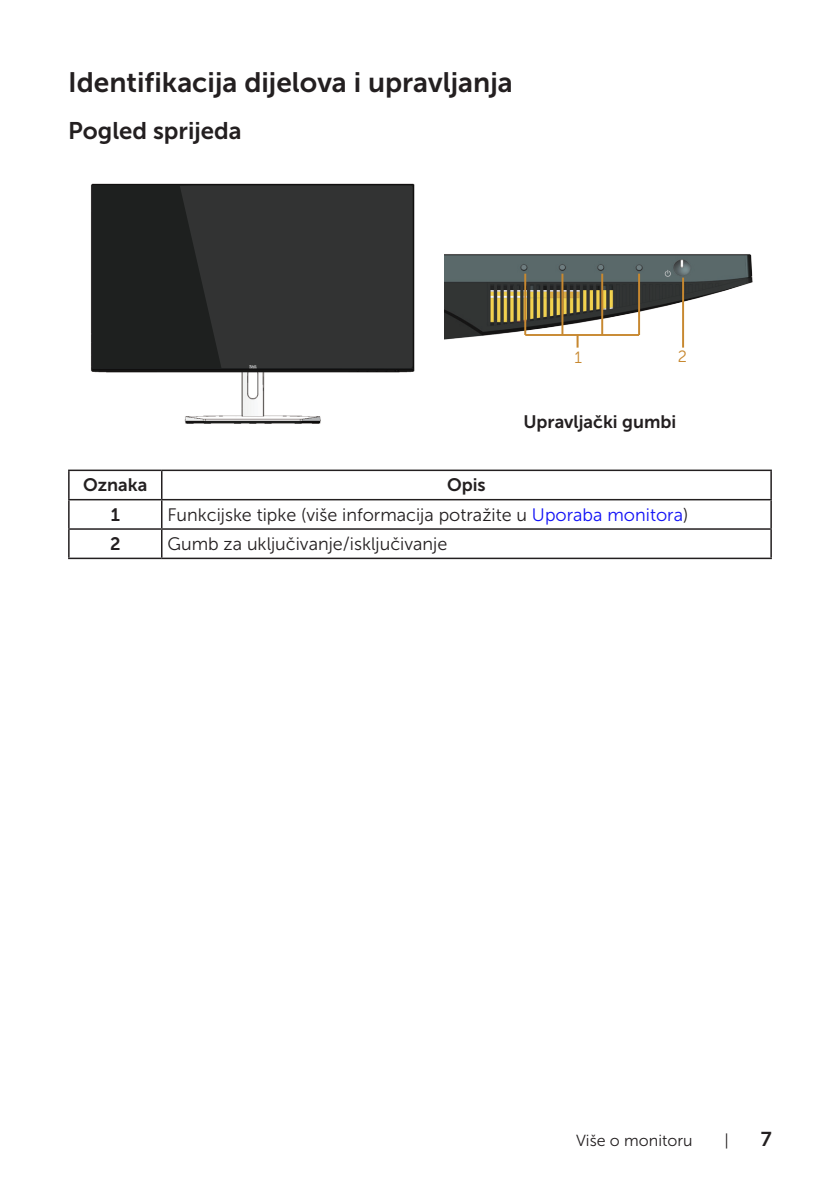
<style>
.page{position:relative;width:840px;height:1191px;background:#fff}
.page>*{position:absolute;margin:0;border:0;box-sizing:border-box;transform-origin:0 0}
.Head_2{font:28px "Museo Sans For Dell 700";color:#231f20}
.Head_3{font:24px "Museo Sans For Dell 700";color:#231f20}
.t1{font:20px "Museo Sans For Dell 700";color:#231f20}
.text{font:18px "Museo Sans For Dell 300";color:#231f20}
.text-2{font:18px "Museo Sans For Dell 700";color:#231f20}
.t2{font:16.2px "Museo Sans For Dell 300";color:#c78830}
.t3{font:16px "Museo Sans For Dell 300";color:#231f20}
.s1{color:#1111f6}
</style>
<div class="page">
<img style="left:444px;top:254px;width:309px;height:88px">
<svg style="left:664px;top:270px;width:6px;height:7px"></svg>
<hr style="left:561px;top:274px;width:2px;height:61px;background:#c78830">
<hr style="left:601px;top:274px;width:2px;height:61px;background:#c78830">
<hr style="left:637px;top:274px;width:2px;height:61px;background:#c78830">
<hr style="left:524px;top:274px;width:2px;height:61px;background:#c78830">
<hr style="left:525px;top:334px;width:113px;height:2px;background:#c78830">
<svg style="left:576px;top:336px;width:2px;height:11px"></svg>
<hr style="left:681px;top:277px;width:2px;height:70px;background:#c78830">
<img style="left:90px;top:183px;width:325px;height:241px">
<div style="left:93px;top:185px;width:320px;height:183px;background:#1a1c1a"></div>
<svg style="left:180px;top:186px;width:232px;height:182px;background:#303131"></svg>
<svg style="left:249px;top:365px;width:7px;height:3px"></svg>
<hr style="left:68px;top:469px;width:94px;height:2px;background:#231f20">
<hr style="left:68px;top:471px;width:2px;height:28px;background:#231f20">
<hr style="left:162px;top:469px;width:609px;height:2px;background:#231f20">
<hr style="left:68px;top:499px;width:94px;height:1px;background:#231f20">
<hr style="left:68px;top:500px;width:2px;height:28px;background:#231f20">
<hr style="left:162px;top:499px;width:609px;height:1px;background:#231f20">
<hr style="left:68px;top:528px;width:94px;height:2px;background:#231f20">
<hr style="left:68px;top:530px;width:2px;height:27px;background:#231f20">
<hr style="left:162px;top:528px;width:609px;height:2px;background:#231f20">
<svg style="left:161px;top:471px;width:1px;height:86px"></svg>
<svg style="left:770px;top:471px;width:1px;height:86px"></svg>
<hr style="left:68px;top:557px;width:94px;height:2px;background:#231f20">
<hr style="left:162px;top:557px;width:609px;height:2px;background:#231f20">
<p class="Head_2" style="left:68px;top:67px;width:446px">Identifikacija dijelova i upravljanja</p>
<p class="Head_3" style="left:68px;top:117px;width:175px">Pogled sprijeda</p>
<p class="t2" style="left:574px;top:349px;width:9px">1</p>
<p class="t2" style="left:677px;top:348px;width:11px">2</p>
<p class="text-2" style="left:523px;top:412px;width:154px">Upravljački gumbi</p>
<p class="text-2" style="left:83px;top:475px;width:66px">Oznaka</p>
<p class="text-2" style="left:447px;top:475px;width:40px">Opis</p>
<p class="text-2" style="left:111px;top:504px;width:11px">1</p>
<p class="text" style="left:167px;top:505px;width:522px">Funkcijske tipke (više informacija potražite u <span class="s1">Uporaba monitora</span>)</p>
<p class="text-2" style="left:110px;top:534px;width:12px">2</p>
<p class="text" style="left:167px;top:534px;width:281px">Gumb za uključivanje/isključivanje</p>
<p class="t3" style="left:575px;top:1131px;width:118px">Više o monitoru</p>
<p class="t3" style="left:724px;top:1131px;width:6px">|</p>
<p class="t1" style="left:760px;top:1127px;width:12px">7</p>
</div>
